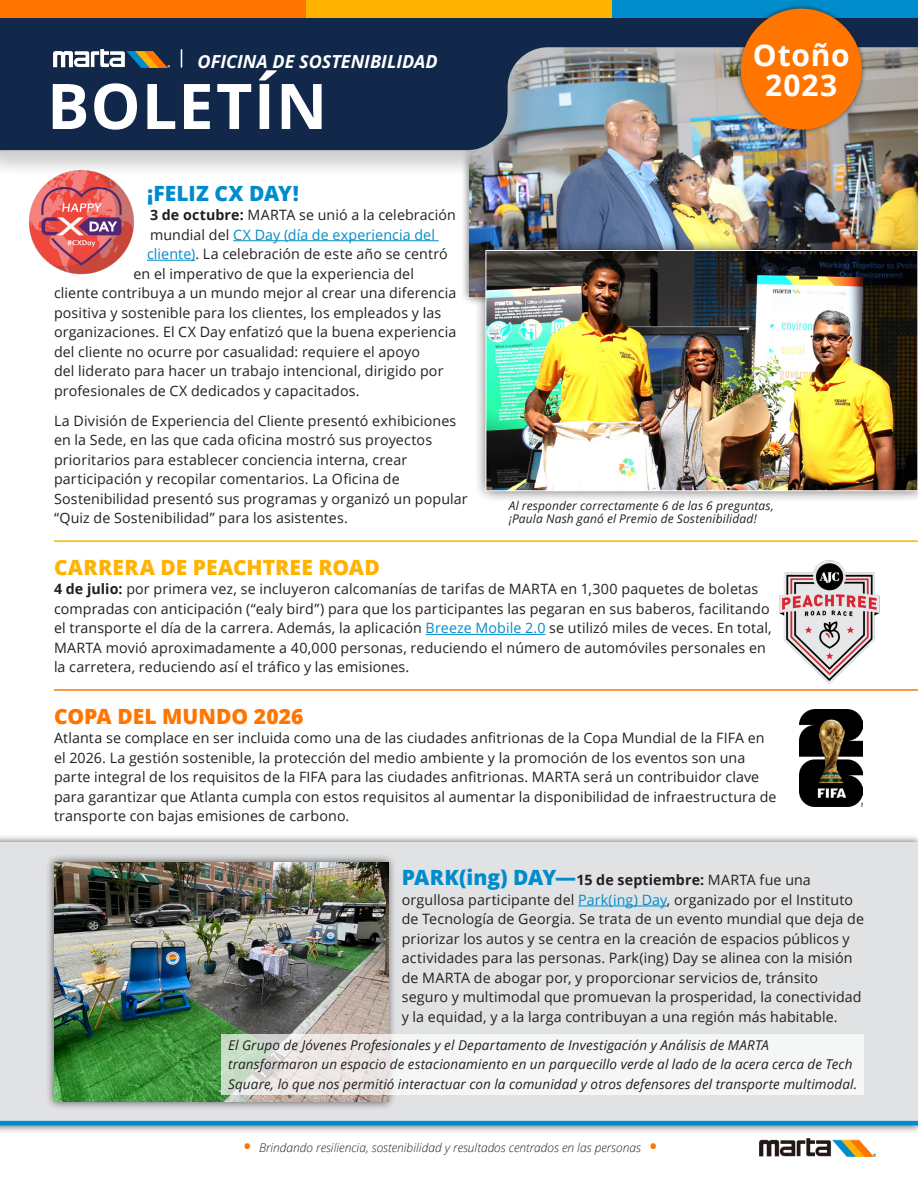
<style>
.page{position:relative;width:918px;height:1188px;background:#fff}
.page>*{position:absolute;margin:0;border:0;box-sizing:border-box;transform-origin:0 0}
.t1{font:700 63px "Open Sans";letter-spacing:.02em;color:#fff}
.t2{font:700 30px/30px "Open Sans";letter-spacing:.03em;color:#fff;text-align:center}
.Subheading{font:800 21px "Open Sans";letter-spacing:.01em;color:#ffb300}
.Subheading-2{font:800 21px "Open Sans";letter-spacing:.005em;color:#ff7500}
.Subheading-3{font:800 21px "Open Sans";letter-spacing:.005em;color:#008ccc}
.t3{font:italic 700 18px "Open Sans";color:#fff}
.Body_9_5{font:14.25px/19.5px "Open Sans";letter-spacing:.01em;color:#231f20}
.Subheading-4{font:14.25px/19.5px "Open Sans";letter-spacing:.01em;color:#231f20}
.Body_9_5-2{font:14.25px "Open Sans";letter-spacing:.01em;color:#008ccc}
.Body_9_5-3{font:italic 13.5px/19.5px "Open Sans";letter-spacing:.01em;color:#231f20}
.body{font:italic 12px/13.5px "Open Sans";letter-spacing:.015em;color:#231f20}
.bullet{font:italic 300 12px "Open Sans";color:#231f20}
.s1{font-weight:700}
.s2{color:#231f20}
.s3{color:#008ccc}
.s4{font-weight:800;font-size:21px;color:#008ccc}
.s5{font-weight:800;font-style:normal;font-size:16.5px;color:#ff7500}
</style>
<div class="page">
<img style="left:470px;top:177px;width:448px;height:120px">
<div style="left:0;top:0;width:918px;height:176px;background:#fff;opacity:.75"></div>
<svg style="left:0;top:17px;width:918px;height:133px;background:#3a4c63"></svg>
<div style="left:0;top:0;width:306px;height:17px;background:#ff7500"></div>
<div style="left:306px;top:0;width:306px;height:17px;background:#ffb300"></div>
<div style="left:612px;top:0;width:306px;height:17px;background:#008ccc"></div>
<div style="left:0;top:834px;width:918px;height:300px;background:#231f20;opacity:.75"></div>
<div style="left:0;top:842px;width:918px;height:283px;background:#e1e2e4"></div>
<img style="left:53px;top:50px;width:117px;height:18px">
<img style="left:759px;top:1138px;width:117px;height:19px">
<div style="left:736px;top:4px;width:131px;height:130px;background:#231f20;opacity:.75"></div>
<div style="left:741px;top:9px;width:121px;height:121px;background:#ff7500;border-radius:50%"></div>
<svg style="left:181px;top:50px;width:1px;height:17px"></svg>
<hr style="left:0;top:1121px;width:918px;height:4px;background:#008ccc">
<img style="left:799px;top:709px;width:63px;height:97px">
<hr style="left:54px;top:689px;width:864px;height:2px;background:#ff7500">
<hr style="left:54px;top:540px;width:864px;height:2px;background:#ffb300">
<hr style="left:426px;top:634px;width:119px;height:1px;background:#008ccc">
<img style="left:779px;top:560px;width:101px;height:124px">
<hr style="left:578px;top:906px;width:89px;height:1px;background:#008ccc">
<div style="left:45px;top:854px;width:352px;height:256px;background:#231f20;opacity:.75"></div>
<img style="left:54px;top:862px;width:334px;height:240px">
<svg style="left:221px;top:1034px;width:643px;height:60px;fill:#f5f6f6"></svg>
<hr style="left:233px;top:240px;width:206px;height:1px;background:#008ccc">
<hr style="left:147px;top:260px;width:48px;height:1px;background:#008ccc">
<div style="left:474px;top:239px;width:444px;height:264px;background:#231f20;opacity:.75"></div>
<img style="left:488px;top:252px;width:428px;height:237px">
<div style="left:486px;top:250px;width:432px;height:241px;border:1px solid #fff"></div>
<img style="left:27px;top:168px;width:108px;height:107px">
<p class="t3" style="left:198px;top:49px;width:242px">OFICINA DE SOSTENIBILIDAD</p>
<p class="t2" style="left:753px;top:39px;width:98px">Otoño<br>2023</p>
<p class="t1" style="left:47px;top:62px;width:282px">BOLETÍN</p>
<p class="Subheading-3" style="left:147px;top:177px;width:153px">¡FELIZ CX DAY!</p>
<p class="Body_9_5" style="left:150px;top:205px;width:308px"><span class="s1">3 de octubre:</span> MARTA se unió a la celebración</p>
<p class="Body_9_5-2" style="left:150px;top:225px;width:286px"><span class="s2">mundial del</span> CX Day (día de experiencia del</p>
<p class="Body_9_5" style="left:147px;top:244px;width:302px"><span class="s3">cliente)</span>. La celebración de este año se centró</p>
<p class="Body_9_5" style="left:134px;top:263px;width:282px">en el imperativo de que la experiencia del</p>
<p class="Body_9_5" style="left:54px;top:283px;width:404px">cliente contribuya a un mundo mejor al crear una diferencia</p>
<p class="Body_9_5" style="left:54px;top:302px;width:389px">positiva y sostenible para los clientes, los empleados y las</p>
<p class="Body_9_5" style="left:54px;top:322px;width:404px">organizaciones. El CX Day enfatizó que la buena experiencia</p>
<p class="Body_9_5" style="left:54px;top:341px;width:368px">del cliente no ocurre por casualidad: requiere el apoyo</p>
<p class="Body_9_5" style="left:54px;top:361px;width:391px">del liderato para hacer un trabajo intencional, dirigido por</p>
<p class="Body_9_5" style="left:54px;top:380px;width:307px">profesionales de CX dedicados y capacitados.</p>
<p class="Body_9_5" style="left:54px;top:411px;width:415px">La División de Experiencia del Cliente presentó exhibiciones en la Sede, en las que cada oficina mostró sus proyectos prioritarios para establecer conciencia interna, crear participación y recopilar comentarios. La Oficina de Sostenibilidad presentó sus programas y organizó un popular “Quiz de Sostenibilidad” para los asistentes.</p>
<p class="body" style="left:509px;top:499px;width:267px">Al responder correctamente 6 de las 6 preguntas, ¡Paula Nash ganó el Premio de Sostenibilidad!</p>
<p class="Subheading" style="left:54px;top:551px;width:327px">CARRERA DE PEACHTREE ROAD</p>
<p class="Body_9_5" style="left:54px;top:579px;width:719px"><span class="s1">4 de julio:</span> por primera vez, se incluyeron calcomanías de tarifas de MARTA en 1,300 paquetes de boletas compradas con anticipación (“ealy bird”) para que los participantes las pegaran en sus baberos, facilitando el transporte el día de la carrera. Además, la aplicación <span class="s3">Breeze Mobile 2.0</span> se utilizó miles de veces. En total, MARTA movió aproximadamente a 40,000 personas, reduciendo el número de automóviles personales en la carretera, reduciendo así el tráfico y las emisiones.</p>
<p class="Subheading-2" style="left:54px;top:700px;width:251px">COPA DEL MUNDO 2026</p>
<p class="Body_9_5" style="left:54px;top:728px;width:724px">Atlanta se complace en ser incluida como una de las ciudades anfitrionas de la Copa Mundial de la FIFA en el 2026. La gestión sostenible, la protección del medio ambiente y la promoción de los eventos son una parte integral de los requisitos de la FIFA para las ciudades anfitrionas. MARTA será un contribuidor clave para garantizar que Atlanta cumpla con estos requisitos al aumentar la disponibilidad de infraestructura de transporte con bajas emisiones de carbono.</p>
<p class="Subheading-4" style="left:402px;top:870px;width:464px"><span class="s4">PARK(ing) DAY—</span><span class="s1">15 de septiembre:</span> MARTA fue una orgullosa participante del <span class="s3">Park(ing) Day</span>, organizado por el Instituto de Tecnología de Georgia. Se trata de un evento mundial que deja de priorizar los autos y se centra en la creación de espacios públicos y actividades para las personas. Park(ing) Day se alinea con la misión de MARTA de abogar por, y proporcionar servicios de, tránsito seguro y multimodal que promuevan la prosperidad, la conectividad y la equidad, y a la larga contribuyan a una región más habitable.</p>
<p class="Body_9_5-3" style="left:228px;top:1035px;width:631px">El Grupo de Jóvenes Profesionales y el Departamento de Investigación y Análisis de MARTA transformaron un espacio de estacionamiento en un parquecillo verde al lado de la acera cerca de Tech<br>Square, lo que nos permitió interactuar con la comunidad y otros defensores del transporte multimodal.</p>
<p class="bullet" style="left:244px;top:1140px;width:414px"><span class="s5">•</span> Brindando resiliencia, sostenibilidad y resultados centrados en las personas <span class="s5">•</span></p>
</div>
